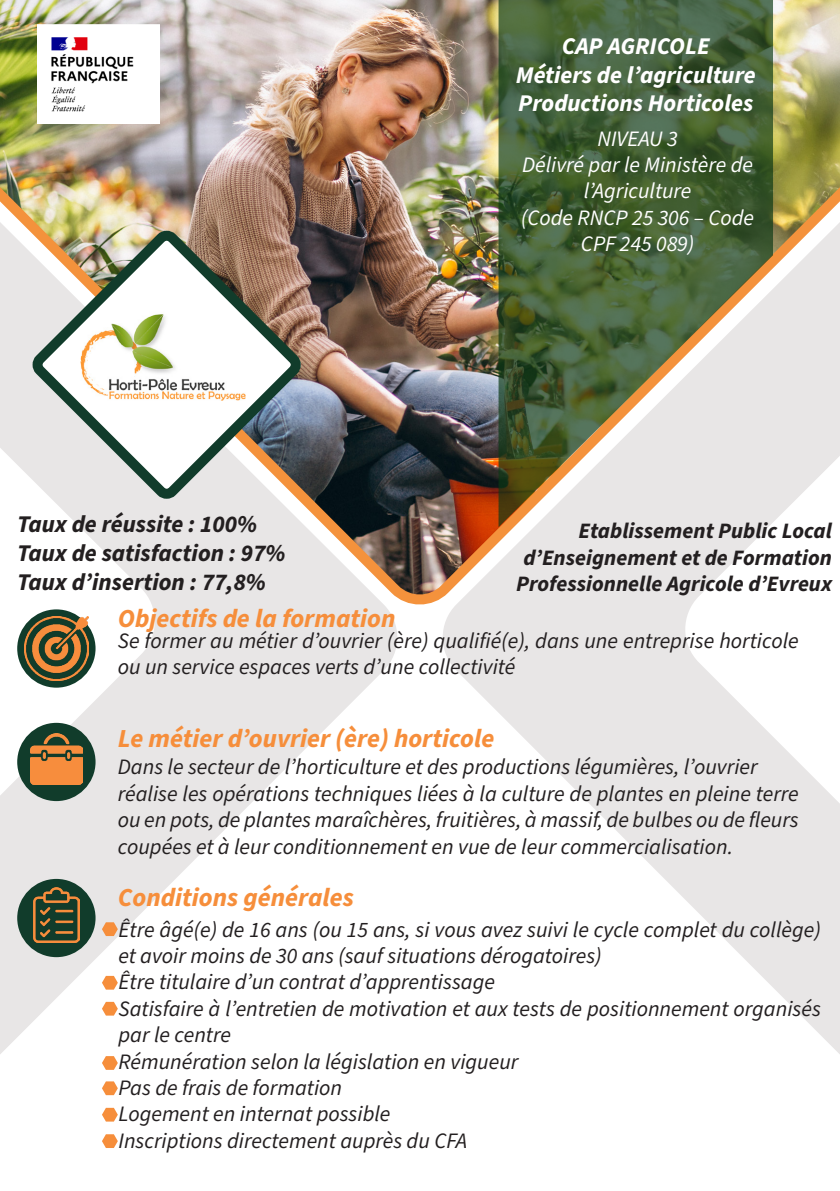
<style>
.page{position:relative;width:840px;height:1191px;background:#fff}
.page>*{position:absolute;margin:0;border:0;box-sizing:border-box;transform-origin:0 0}
.t1{font:italic 700 26px "Source Sans Pro";color:#f68e3b}
.t2{font:italic 700 24px "Source Sans Pro";color:#231f20}
.t3{font:italic 700 24px "Source Sans Pro";color:#fff}
.t4{font:italic 22px/26.4px "Source Sans Pro";color:#231f20}
.t5{font:italic 700 22px "Source Sans Pro";color:#231f20}
.t6{font:italic 22px/26.4px "Source Sans Pro";color:#fff;text-align:center}
</style>
<div class="page">
<svg style="left:0;top:617px;width:397px;height:437px"></svg>
<svg style="left:0;top:617px;width:159px;height:428px;fill:#e8e6e6"></svg>
<img style="left:0;top:0;width:839px;height:617px">
<div style="left:17px;top:609px;width:78px;height:78px;background:#113c2b;border-radius:50%"></div>
<div style="left:17px;top:723px;width:78px;height:78px;background:#113c2b;border-radius:50%"></div>
<div style="left:17px;top:879px;width:78px;height:78px;background:#113c2b;border-radius:50%"></div>
<svg style="left:498px;top:0;width:274px;height:215px;background:#446038"></svg>
<img style="left:438px;top:215px;width:242px;height:679px">
<svg style="left:680px;top:207px;width:159px;height:846px;fill:#e8e6e6"></svg>
<img style="left:26px;top:224px;width:281px;height:281px">
<img style="left:24px;top:616px;width:64px;height:64px">
<img style="left:30px;top:733px;width:52px;height:52px">
<img style="left:33px;top:888px;width:47px;height:54px">
<svg style="left:102px;top:922px;width:16px;height:14px"></svg>
<svg style="left:102px;top:976px;width:16px;height:13px"></svg>
<svg style="left:102px;top:1001px;width:16px;height:14px"></svg>
<svg style="left:102px;top:1056px;width:16px;height:13px"></svg>
<svg style="left:102px;top:1081px;width:16px;height:14px"></svg>
<svg style="left:102px;top:1107px;width:16px;height:14px"></svg>
<svg style="left:102px;top:1134px;width:16px;height:14px"></svg>
<img style="left:37px;top:24px;width:122px;height:99px">
<p class="t2" style="left:17px;top:508px;width:241px">Taux de réussite : 100%</p>
<p class="t2" style="left:17px;top:536px;width:270px">Taux de satisfaction : 97%</p>
<p class="t2" style="left:17px;top:565px;width:250px">Taux d’insertion : 77,8%</p>
<p class="t3" style="left:561px;top:29px;width:149px">CAP AGRICOLE</p>
<p class="t3" style="left:515px;top:58px;width:241px">Métiers de l’agriculture</p>
<p class="t3" style="left:518px;top:87px;width:236px">Productions Horticoles</p>
<p class="t6" style="left:597px;top:126px;width:82px">NIVEAU 3</p>
<p class="t6" style="left:521px;top:152px;width:232px">Délivré par le Ministère de l’Agriculture</p>
<p class="t6" style="left:520px;top:205px;width:234px">(Code RNCP 25 306 – Code<br>CPF 245 089)</p>
<p class="t5" style="left:578px;top:516px;width:255px">Etablissement Public Local</p>
<p class="t5" style="left:523px;top:542px;width:310px">d’Enseignement et de Formation</p>
<p class="t5" style="left:516px;top:569px;width:317px">Professionnelle Agricole d’Evreux</p>
<p class="t1" style="left:118px;top:600px;width:279px">Objectifs de la formation</p>
<p class="t4" style="left:118px;top:628px;width:682px">Se former au métier d’ouvrier (ère) qualifié(e), dans une entreprise horticole ou un service espaces verts d’une collectivité</p>
<p class="t1" style="left:118px;top:720px;width:378px">Le métier d’ouvrier (ère) horticole</p>
<p class="t4" style="left:118px;top:754px;width:641px">Dans le secteur de l’horticulture et des productions légumières, l’ouvrier</p>
<p class="t4" style="left:118px;top:781px;width:682px;text-align:justify">réalise les opérations techniques liées à la culture de plantes en pleine terre ou en pots, de plantes maraîchères, fruitières, à massif, de bulbes ou de fleurs coupées et à leur conditionnement en vue de leur commercialisation.</p>
<p class="t1" style="left:118px;top:879px;width:237px">Conditions générales</p>
<p class="t4" style="left:118px;top:916px;width:703px">Être âgé(e) de 16 ans (ou 15 ans, si vous avez suivi le cycle complet du collège) et avoir moins de 30 ans (sauf situations dérogatoires)</p>
<p class="t4" style="left:118px;top:969px;width:378px">Être titulaire d’un contrat d’apprentissage</p>
<p class="t4" style="left:118px;top:996px;width:703px">Satisfaire à l’entretien de motivation et aux tests de positionnement organisés par le centre</p>
<p class="t4" style="left:118px;top:1048px;width:401px">Rémunération selon la législation en vigueur</p>
<p class="t4" style="left:118px;top:1075px;width:225px">Pas de frais de formation</p>
<p class="t4" style="left:118px;top:1101px;width:273px">Logement en internat possible</p>
<p class="t4" style="left:118px;top:1128px;width:350px">Inscriptions directement auprès du CFA</p>
</div>
